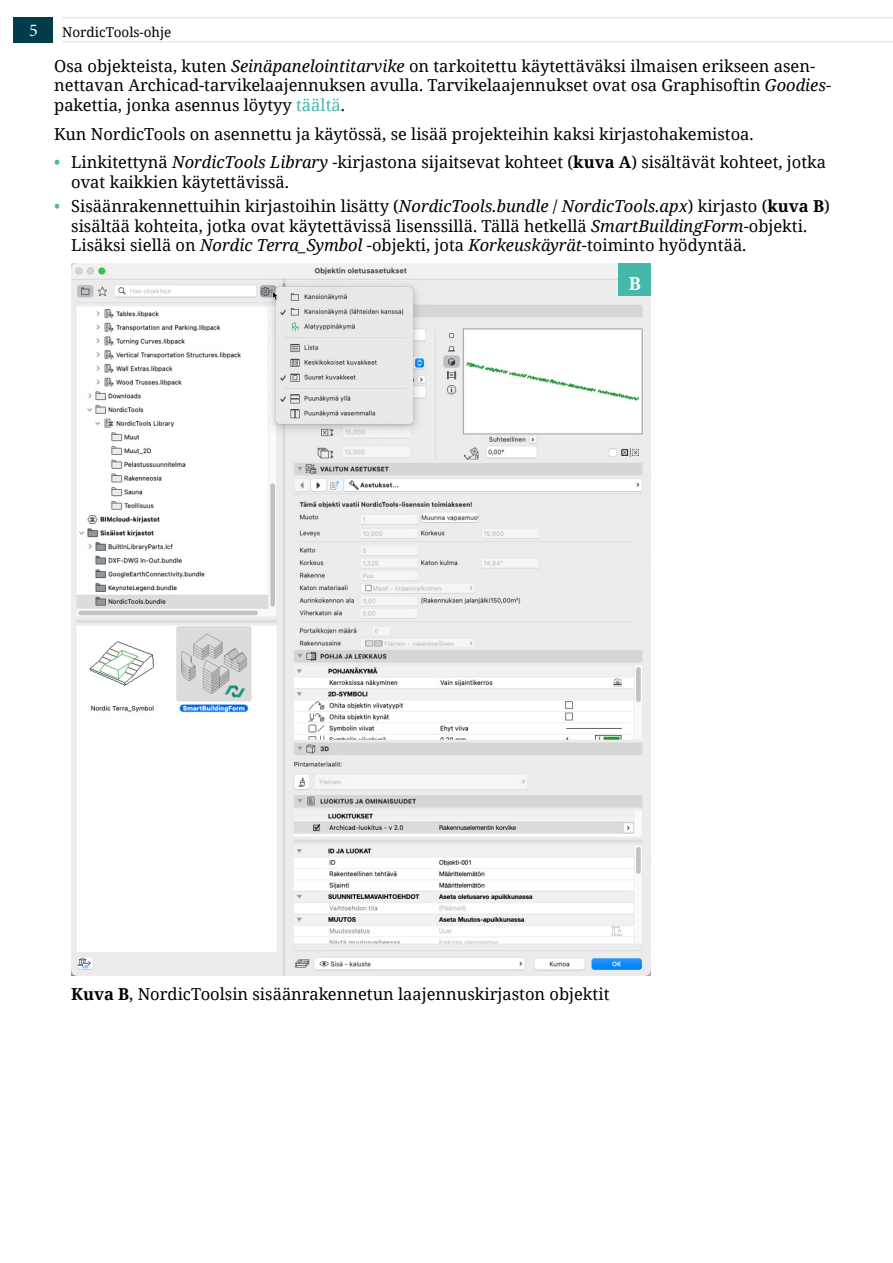
<style>
.page{position:relative;width:893px;height:1263px;background:#fff}
.page>*{position:absolute;margin:0;border:0;box-sizing:border-box;transform-origin:0 0}
.t1{font:18px "Minion Pro";color:#f7fbfb}
.t2{font:700 18px "Noto Serif";color:#f7fbfb}
.t3{font:16.5px/19.8px "Noto Serif";color:#000}
.t4{font:13.5px "Noto Serif";color:#000}
.s1{font-style:italic}
.s2{color:#45b8a9}
.s3{font-weight:700}
</style>
<div class="page">
<div style="left:14px;top:17px;width:39px;height:26px;background:#023b49"></div>
<hr style="left:62px;top:17px;width:831px;height:1px;background:#dddfdd">
<hr style="left:62px;top:41px;width:831px;height:1px;background:#dddfdd">
<img style="left:71px;top:263px;width:580px;height:713px">
<div style="left:619px;top:264px;width:32px;height:32px;background:#45b8a9"></div>
<p class="t1" style="left:29px;top:19px;width:10px">5</p>
<p class="t4" style="left:62px;top:23px;width:111px">NordicTools-ohje</p>
<p class="t3" style="left:54px;top:55px;width:778px">Osa objekteista, kuten <span class="s1">Seinäpanelointitarvike</span> on tarkoitettu käytettäväksi ilmaisen erikseen asen&shy;nettavan Archicad-tarvikelaajennuksen avulla. Tarvikelaajennukset ovat osa Graphisoftin <span class="s1">Goodies&shy;</span>pakettia, jonka asennus löytyy <span class="s2">täältä</span>.</p>
<p class="t3" style="left:54px;top:123px;width:701px">Kun NordicTools on asennettu ja käytössä, se lisää projekteihin kaksi kirjastohakemistoa.</p>
<p class="t3" style="left:71px;top:151px;width:756px;text-indent:-17px"><span class="s2">•</span> Linkitettynä <span class="s1">NordicTools Library</span> -kirjastona sijaitsevat kohteet (<span class="s3">kuva A</span>) sisältävät kohteet, jotka ovat kaikkien käytettävissä.</p>
<p class="t3" style="left:71px;top:195px;width:760px;text-indent:-17px"><span class="s2">•</span> Sisäänrakennettuihin kirjastoihin lisätty (<span class="s1">NordicTools.bundle</span> / <span class="s1">NordicTools.apx</span>) kirjasto (<span class="s3">kuva B</span>) sisältää kohteita, jotka ovat käytettävissä lisenssillä. Tällä hetkellä <span class="s1">SmartBuildingForm</span>-objekti.<br>Lisäksi siellä on <span class="s1">Nordic Terra_Symbol</span> -objekti, jota <span class="s1">Korkeuskäyrät</span>-toiminto hyödyntää.</p>
<p class="t2" style="left:629px;top:270px;width:14px">B</p>
<p class="t3" style="left:71px;top:983px;width:540px"><span class="s3">Kuva B</span>, NordicToolsin sisäänrakennetun laajennuskirjaston objektit</p>
</div>
